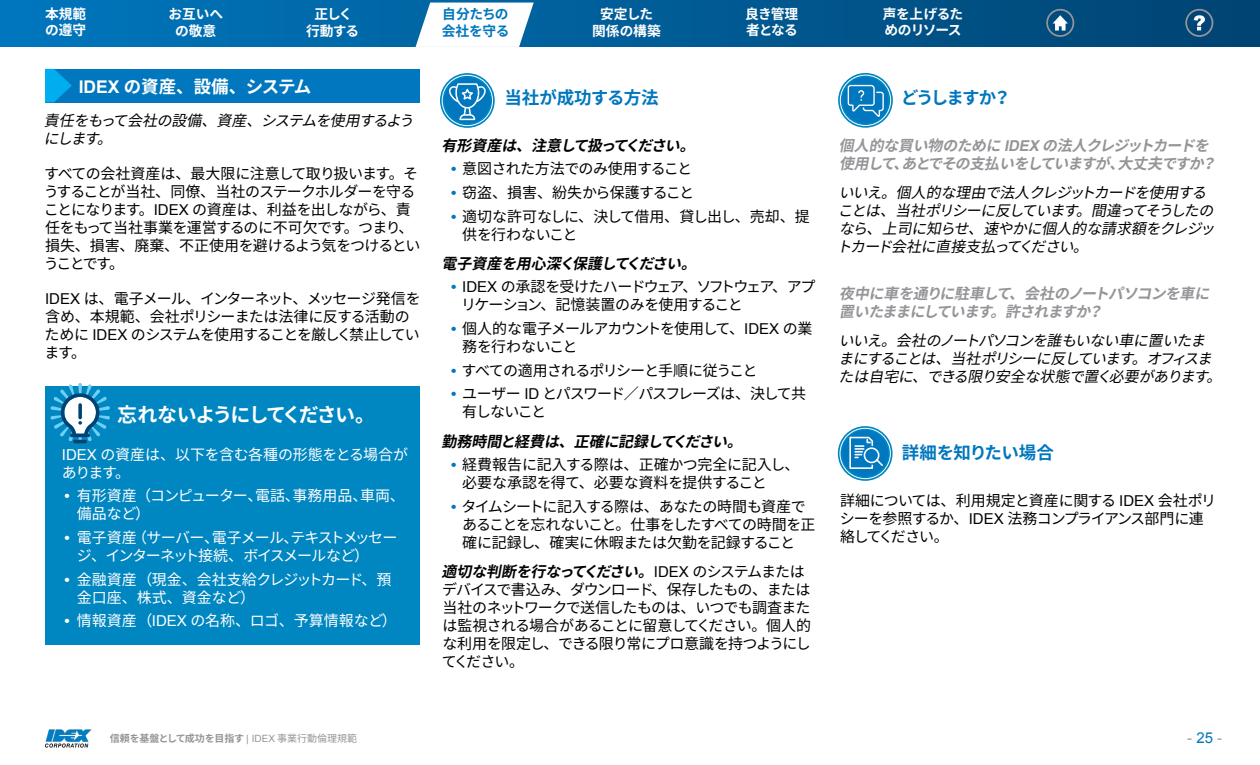
<style>
.page{position:relative;width:1260px;height:765px;background:#fff}
.page>*{position:absolute;margin:0;border:0;box-sizing:border-box;transform-origin:0 0}
.t1{font:700 20px "Source Han Sans JP";letter-spacing:-.095em;color:#fff}
.t2{font:700 17.5px "Source Han Sans JP";letter-spacing:-.03em;color:#0077be}
.t3{font:700 17.5px "Source Han Sans JP";letter-spacing:-.035em;color:#fff}
.t4{font:700 17.5px "Source Han Sans JP";letter-spacing:-.005em;color:#0077be}
.t5{font:15px/18px "Source Han Sans JP";letter-spacing:-.055em;color:#000}
.t6{font:italic 15px/18px "Source Han Sans JP";color:#000}
.t7{font:italic 700 15px/18px "Source Han Sans JP";color:#939598}
.t8{font:15px/18px "Source Han Sans JP";color:#fff}
.t9{font:italic 700 15px "Source Han Sans JP";color:#000}
.t10{font:15px/18px "Source Han Sans JP";letter-spacing:-.075em;color:#fff}
.t11{font:15px/18px "Source Han Sans JP";letter-spacing:-.01em;color:#000}
.t12{font:15px/18px "Source Han Sans JP";letter-spacing:-.08em;color:#000}
.t13{font:15px/18px "Source Han Sans JP";letter-spacing:-.03em;color:#fff}
.t14{font:15px "Source Han Sans JP";letter-spacing:-.035em;color:#000}
.t15{font:15px "Arial";color:#939598}
.t16{font:700 13.75px/16.5px "Source Han Sans JP";letter-spacing:-.02em;color:#fff;text-align:center}
.t17{font:700 13.75px/16.5px "Source Han Sans JP";letter-spacing:-.065em;color:#fff}
.t18{font:700 13.75px/16.5px "Source Han Sans JP";letter-spacing:-.025em;color:#0077be}
.t19{font:700 13.75px/16.5px "Source Han Sans JP";color:#fff;text-align:center}
.t20{font:700 13.75px/16.5px "Source Han Sans JP";letter-spacing:-.06em;color:#fff}
.t21{font:700 10px "Source Han Sans JP";letter-spacing:-.03em;color:#939598}
.s1{font-family:"Arial"}
.s2{font-family:"Arial";font-weight:700}
.s3{font-family:"Arial";font-weight:700;color:#0077be}
.s4{font-weight:700;font-style:italic}
.s5{font-family:"Arial";font-weight:400}
.s6{font-weight:400}
.s7{color:#0077be}
</style>
<div class="page">
<svg style="left:0;top:0;width:1260px;height:46px;background:#005d98"></svg>
<img style="left:45px;top:729px;width:47px;height:19px">
<svg style="left:416px;top:3px;width:118px;height:44px"></svg>
<svg style="left:1046px;top:9px;width:28px;height:28px"></svg>
<svg style="left:1185px;top:9px;width:28px;height:28px"></svg>
<div style="left:45px;top:69px;width:375px;height:33px;background:#0077be"></div>
<svg style="left:442px;top:75px;width:50px;height:51px"></svg>
<div style="left:440px;top:73px;width:55px;height:55px;border:4px solid #0086c1;border-radius:50%"></div>
<svg style="left:448px;top:83px;width:39px;height:37px"></svg>
<div style="left:442px;top:75px;width:51px;height:51px;border:1px solid #fff;border-radius:50%"></div>
<svg style="left:840px;top:75px;width:51px;height:50px"></svg>
<div style="left:838px;top:73px;width:55px;height:55px;border:4px solid #0086c1;border-radius:50%"></div>
<div style="left:840px;top:75px;width:51px;height:51px;border:1px solid #fff;border-radius:50%"></div>
<svg style="left:847px;top:84px;width:38px;height:34px"></svg>
<svg style="left:840px;top:428px;width:50px;height:51px"></svg>
<div style="left:838px;top:426px;width:55px;height:55px;border:4px solid #0086c1;border-radius:50%"></div>
<div style="left:840px;top:428px;width:51px;height:51px;border:1px solid #fff;border-radius:50%"></div>
<svg style="left:849px;top:436px;width:36px;height:34px"></svg>
<div style="left:45px;top:386px;width:375px;height:259px;background:#0086c1"></div>
<svg style="left:50px;top:383px;width:60px;height:60px"></svg>
<svg style="left:45px;top:69px;width:27px;height:33px"></svg>
<p class="t16" style="left:45px;top:6px;width:43px;text-align:left">本規範の遵守</p>
<p class="t16" style="left:169px;top:6px;width:56px">お互いへの敬意</p>
<p class="t18" style="left:442px;top:6px;width:69px">自分たちの会社を守る</p>
<p class="t19" style="left:592px;top:6px;width:70px">安定した関係の構築</p>
<p class="t20" style="left:745px;top:6px;width:55px">良き管理者となる</p>
<p class="t16" style="left:306px;top:6px;width:55px">正しく行動する</p>
<p class="t17" style="left:883px;top:6px;width:82px">声を上げるためのリソース</p>
<p class="t3" style="left:79px;top:77px;width:234px"><span class="s1">IDEX</span> の資産、設備、システム</p>
<p class="t6" style="left:44px;top:112px;width:379px">責任をもって会社の設備、資産、システムを使用するようにします。</p>
<p class="t5" style="left:44px;top:165px;width:378px">すべての会社資産は、最大限に注意して取り扱います。そうすることが当社、同僚、当社のステークホルダーを守ることになります。<span class="s1">IDEX</span> の資産は、利益を出しながら、責任をもって当社事業を運営するのに不可欠です。つまり、損失、損害、廃棄、不正使用を避けるよう気をつけるということです。</p>
<p class="t5" style="left:45px;top:290px;width:378px"><span class="s1">IDEX</span> は、電子メール、インターネット、メッセージ発信を含め、本規範、会社ポリシーまたは法律に反する活動のために <span class="s1">IDEX</span> のシステムを使用することを厳しく禁止しています。</p>
<h1 class="t1" style="left:117px;top:404px;width:260px">忘れないようにしてください。</h1>
<p class="t13" style="left:62px;top:446px;width:348px"><span class="s1">IDEX</span> の資産は、以下を含む各種の形態をとる場合があります。</p>
<p class="t8" style="left:77px;top:487px;width:329px;text-indent:-12px"><span class="s2">•</span> 有形資産（コンピューター、電話、事務用品、車両、備品など）</p>
<p class="t10" style="left:77px;top:529px;width:322px;text-indent:-13px"><span class="s2">•</span> 電子資産（サーバー、電子メール、テキストメッセージ、インターネット接続、ボイスメールなど）</p>
<p class="t8" style="left:77px;top:570px;width:316px;text-indent:-12px"><span class="s2">•</span> 金融資産（現金、会社支給クレジットカード、預金口座、株式、資金など）</p>
<p class="t8" style="left:64px;top:612px;width:334px"><span class="s2">•</span> 情報資産（<span class="s1">IDEX</span> の名称、ロゴ、予算情報など）</p>
<p class="t4" style="left:504px;top:87px;width:156px">当社が成功する方法</p>
<p class="t9" style="left:441px;top:137px;width:262px">有形資産は、注意して扱ってください。</p>
<p class="t14" style="left:451px;top:160px;width:243px"><span class="s3">•</span> 意図された方法でのみ使用すること</p>
<p class="t5" style="left:451px;top:184px;width:245px"><span class="s3">•</span> 窃盗、損害、紛失から保護すること</p>
<p class="t5" style="left:462px;top:207px;width:349px;text-indent:-11px"><span class="s3">•</span> 適切な許可なしに、決して借用、貸し出し、売却、提供を行わないこと</p>
<p class="t9" style="left:441px;top:255px;width:264px">電子資産を用心深く保護してください。</p>
<p class="t5" style="left:461px;top:278px;width:356px;text-indent:-10px"><span class="s3">•</span> <span class="s1">IDEX</span> の承認を受けたハードウェア、ソフトウェア、アプリケーション、記憶装置のみを使用すること</p>
<p class="t5" style="left:462px;top:320px;width:352px;text-indent:-11px"><span class="s3">•</span> 個人的な電子メールアカウントを使用して、<span class="s1">IDEX</span> の業務を行わないこと</p>
<p class="t5" style="left:451px;top:362px;width:308px"><span class="s3">•</span> すべての適用されるポリシーと手順に従うこと</p>
<p class="t12" style="left:462px;top:385px;width:345px;text-indent:-11px"><span class="s3">•</span> ユーザー <span class="s1">ID</span> とパスワード／パスフレーズは、決して共有しないこと</p>
<p class="t9" style="left:441px;top:433px;width:310px">勤務時間と経費は、正確に記録してください。</p>
<p class="t11" style="left:462px;top:456px;width:339px;text-indent:-11px"><span class="s3">•</span> 経費報告に記入する際は、正確かつ完全に記入し、必要な承認を得て、必要な資料を提供すること</p>
<p class="t5" style="left:462px;top:498px;width:355px;text-indent:-11px"><span class="s3">•</span> タイムシートに記入する際は、あなたの時間も資産であることを忘れないこと。仕事をしたすべての時間を正確に記録し、確実に休暇または欠勤を記録すること</p>
<p class="t5" style="left:441px;top:563px;width:371px"><span class="s4">適切な判断を行なってください。</span><span class="s1">I D E X</span> のシステムまたはデバイスで書込み、ダウンロード、保存したもの、または当社のネットワークで送信したものは、いつでも調査または監視される場合があることに留意してください。個人的な利用を限定し、できる限り常にプロ意識を持つようにしてください。</p>
<p class="t2" style="left:901px;top:87px;width:111px">どうしますか？</p>
<p class="t7" style="left:839px;top:137px;width:386px">個人的な買い物のために <span class="s1">I DEX</span> の法人クレジットカードを使用して、あとでその支払いをしていますが、大丈夫ですか？</p>
<p class="t6" style="left:837px;top:184px;width:387px">いいえ。個人的な理由で法人クレジットカードを使用することは、当社ポリシーに反しています。間違ってそうしたのなら、上司に知らせ、速やかに個人的な請求額をクレジットカード会社に直接支払ってください。</p>
<p class="t7" style="left:839px;top:285px;width:380px">夜中に車を通りに駐車して、会社のノートパソコンを車に置いたままにしています。許されますか？</p>
<p class="t6" style="left:839px;top:332px;width:392px">いいえ。会社のノートパソコンを誰もいない車に置いたままにすることは、当社ポリシーに反しています。オフィスまたは自宅に、できる限り安全な状態で置く必要があります。</p>
<p class="t2" style="left:902px;top:443px;width:154px">詳細を知りたい場合</p>
<p class="t5" style="left:840px;top:492px;width:378px">詳細については、利用規定と資産に関する <span class="s1">IDEX</span> 会社ポリシーを参照するか、<span class="s1">IDEX</span> 法務コンプライアンス部門に連絡してください。</p>
<p class="t21" style="left:110px;top:733px;width:249px">信頼を基盤として成功を目指す <span class="s5">| IDEX</span> <span class="s6">事業行動倫理規範</span></p>
<p class="t15" style="left:1187px;top:728px;width:37px">- <span class="s7">25</span> -</p>
</div>
